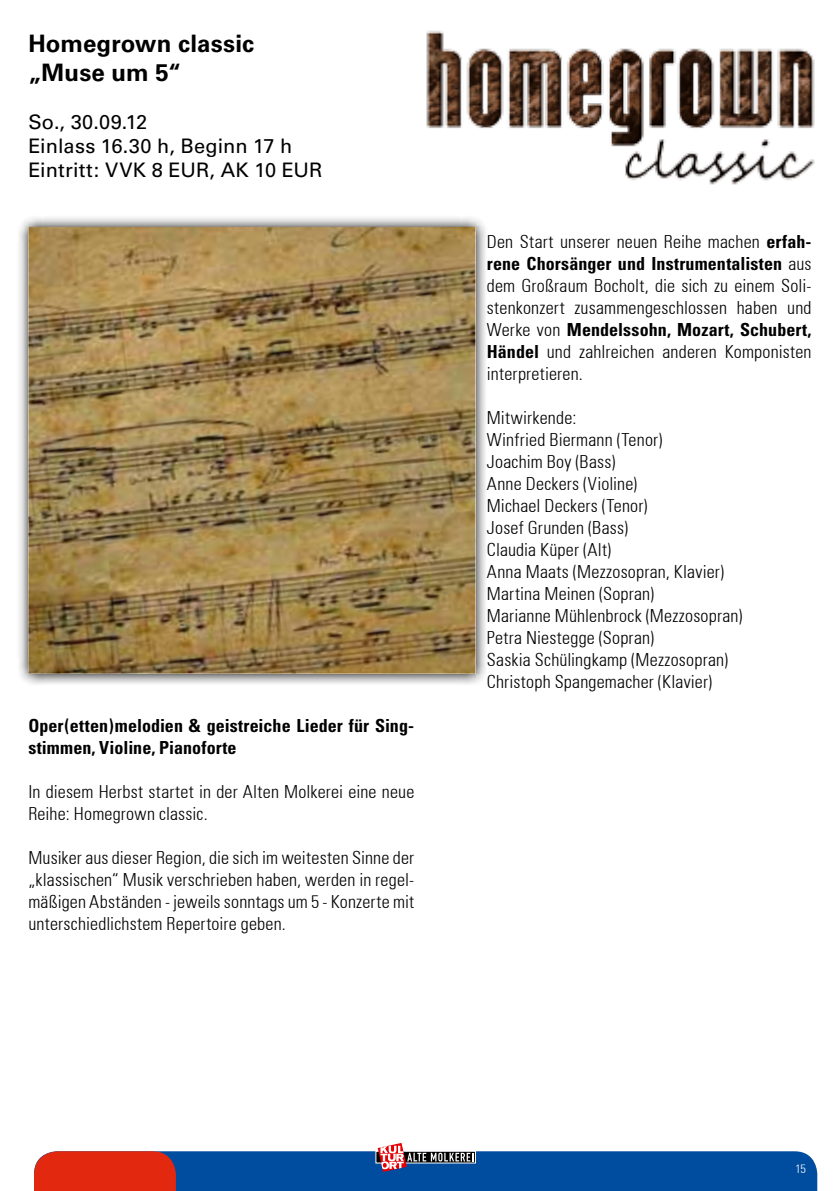
<style>
.page{position:relative;width:840px;height:1191px;background:#fff}
.page>*{position:absolute;margin:0;border:0;box-sizing:border-box;transform-origin:0 0}
.t1{font:700 24px/28.8px "Univers";letter-spacing:.005em;color:#000}
.t2{font:20px/24px "Univers";letter-spacing:.005em;color:#000}
.t3{font:300 condensed 18px/22px "Univers 47";letter-spacing:.01em;color:#000}
.t4{font:700 condensed 18px/22px "Univers";letter-spacing:.005em;color:#000}
.t5{font:300 condensed 12px "Univers 47";color:#fff}
.s1{font-family:"Univers";font-weight:700}
.s2{font-family:"Univers 47";font-weight:300}
</style>
<div class="page">
<svg style="left:19px;top:217px;width:467px;height:467px;background:#c4c4c3"></svg>
<img style="left:28px;top:227px;width:447px;height:446px">
<img style="left:426px;top:30px;width:389px;height:155px">
<svg style="left:34px;top:1143px;width:782px;height:48px"></svg>
<h1 class="t1" style="left:28px;top:29px;width:227px">Homegrown classic „Muse um 5“</h1>
<p class="t2" style="left:28px;top:110px;width:295px">So., 30.09.12<br>Einlass 16.30 h, Beginn 17 h<br>Eintritt: VVK 8 EUR, AK 10 EUR</p>
<p class="t4" style="left:28px;top:715px;width:387px">Oper(etten)melodien &amp; geistreiche Lieder für Sing&shy;stimmen, Violine, Pianoforte</p>
<p class="t3" style="left:28px;top:781px;width:387px">In diesem Herbst startet in der Alten Molkerei eine neue<br>Reihe: Homegrown classic.</p>
<p class="t3" style="left:28px;top:847px;width:387px;text-align:justify">Musiker aus dieser Region, die sich im weitesten Sinne der „klassischen“ Musik verschrieben haben, werden in regel&shy;mäßigen Abständen - jeweils sonntags um 5 - Konzerte mit unterschiedlichstem Repertoire geben.</p>
<p class="t3" style="left:486px;top:231px;width:326px">Den Start unserer neuen Reihe machen <span class="s1">erfah-</span></p>
<p class="t4" style="left:486px;top:252px;width:326px">rene Chorsänger und Instrumentalisten <span class="s2">aus</span></p>
<p class="t3" style="left:486px;top:275px;width:326px">dem Großraum Bocholt, die sich zu einem Soli&shy;stenkonzert zusammengeschlossen haben und</p>
<p class="t4" style="left:486px;top:318px;width:326px"><span class="s2">Werke von</span> Mendelssohn, Mozart, Schubert,</p>
<p class="t3" style="left:486px;top:341px;width:326px"><span class="s1">Händel</span> und zahlreichen anderen Komponisten interpretieren.</p>
<p class="t3" style="left:486px;top:407px;width:257px">Mitwirkende:<br>Winfried Biermann (Tenor)<br>Joachim Boy (Bass)<br>Anne Deckers (Violine)<br>Michael Deckers (Tenor)<br>Josef Grunden (Bass)<br>Claudia Küper (Alt)<br>Anna Maats (Mezzosopran, Klavier)<br>Martina Meinen (Sopran)<br>Marianne Mühlenbrock (Mezzosopran)<br>Petra Niestegge (Sopran)<br>Saskia Schülingkamp (Mezzosopran)<br>Christoph Spangemacher (Klavier)</p>
<p class="t5" style="left:795px;top:1161px;width:12px">15</p>
</div>
